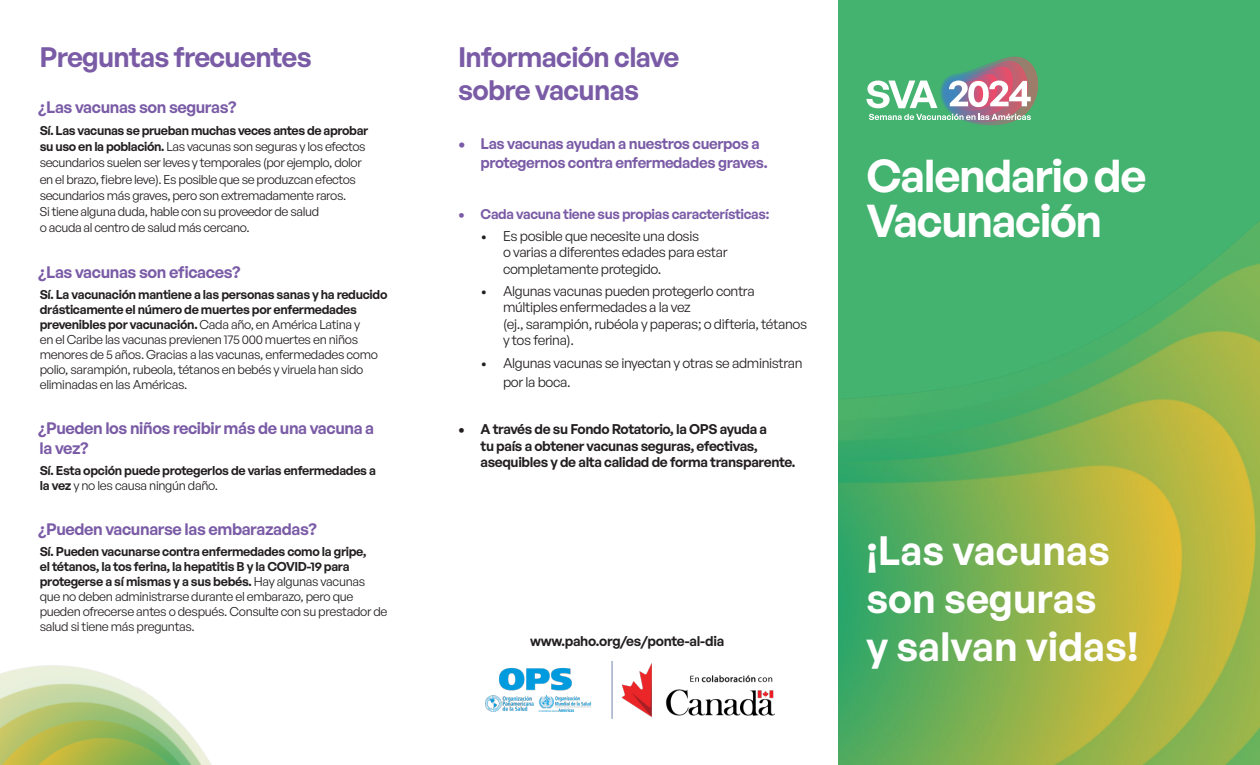
<style>
.page{position:relative;width:1260px;height:765px;background:#fff}
.page>*{position:absolute;margin:0;border:0;box-sizing:border-box;transform-origin:0 0}
.t1{font:600 45px/45px "General Sans";letter-spacing:-.03em;color:#fff}
.t2{font:600 40px/48px "General Sans";color:#fff}
.body_text{font:600 27.5px/33px "General Sans";letter-spacing:-.025em;color:#7a5ba6}
.body_text-2{font:600 16.25px/19.5px "General Sans";letter-spacing:-.025em;color:#7a5ba6}
.t3{font:600 15px/19.5px "General Sans";letter-spacing:-.025em;color:#7a5ba6}
.t4{font:13.75px/16.5px "General Sans";letter-spacing:-.025em;color:#231f20}
.list_of_diseases{font:600 13.75px/16.5px "General Sans";letter-spacing:-.025em;color:#231f20}
.t5{font:600 13.75px "General Sans";letter-spacing:-.025em;color:#7a5ba6}
.body_text-3{font:12.5px/15px "General Sans";letter-spacing:-.03em;color:#231f20}
.body_text-4{font:600 12.5px/15px "General Sans";letter-spacing:-.025em;color:#231f20}
.s1{font-weight:600}
.s2{font-weight:400}
</style>
<div class="page">
<div style="left:839px;top:0;width:421px;height:765px;background:#43b36f"></div>
<svg style="left:866px;top:56px;width:173px;height:70px"></svg>
<img style="left:839px;top:221px;width:421px;height:544px">
<img style="left:485px;top:661px;width:290px;height:58px">
<img style="left:0;top:665px;width:212px;height:100px">
<p class="body_text" style="left:40px;top:40px;width:274px">Preguntas frecuentes</p>
<p class="body_text-2" style="left:38px;top:97px;width:200px">¿Las vacunas son seguras?</p>
<p class="body_text-3" style="left:39px;top:122px;width:330px;line-height:16.2px"><span class="s1">Sí. Las vacunas se prueban muchas veces antes de aprobar su uso en la población.</span> Las vacunas son seguras y los efectos secundarios suelen ser leves y temporales (por ejemplo, dolor en el brazo, fiebre leve). Es posible que se produzcan efectos secundarios más graves, pero son extremadamente raros.<br>Si tiene alguna duda, hable con su proveedor de salud<br>o acuda al centro de salud más cercano.</p>
<p class="body_text-2" style="left:38px;top:262px;width:204px">¿Las vacunas son eficaces?</p>
<p class="body_text-3" style="left:40px;top:286px;width:349px"><span class="s1">Sí. La vacunación mantiene a las personas sanas y ha reducido drásticamente el número de muertes por enfermedades prevenibles por vacunación.</span> Cada año, en América Latina y<br>en el Caribe las vacunas previenen 175 000 muertes en niños menores de 5 años. Gracias a las vacunas, enfermedades como polio, sarampión, rubeola, tétanos en bebés y viruela han sido eliminadas en las Américas.</p>
<p class="body_text-2" style="left:38px;top:418px;width:338px">¿Pueden los niños recibir más de una vacuna a la vez?</p>
<p class="body_text-4" style="left:40px;top:462px;width:338px">Sí. Esta opción puede protegerlos de varias enfermedades a la vez <span class="s2">y no les causa ningún daño.</span></p>
<p class="body_text-2" style="left:38px;top:519px;width:280px">¿Pueden vacunarse las embarazadas?</p>
<p class="body_text-3" style="left:40px;top:544px;width:349px"><span class="s1">Sí. Pueden vacunarse contra enfermedades como la gripe,<br>el tétanos, la tos ferina, la hepatitis B y la COVID-19 para protegerse a sí mismas y a sus bebés.</span> Hay algunas vacunas que no deben administrarse durante el embarazo, pero que pueden ofrecerse antes o después. Consulte con su prestador de salud si tiene más preguntas.</p>
<p class="body_text" style="left:458px;top:40px;width:223px">Información clave sobre vacunas</p>
<p class="t3" style="left:481px;top:133px;width:289px;text-indent:-22px">• Las vacunas ayudan a nuestros cuerpos a protegernos contra enfermedades graves.</p>
<p class="t5" style="left:458px;top:205px;width:313px">• Cada vacuna tiene sus propias características:</p>
<p class="t4" style="left:503px;top:227px;width:226px;text-indent:-22px">• Es posible que necesite una dosis<br>o varias a diferentes edades para estar completamente protegido.</p>
<p class="t4" style="left:503px;top:282px;width:306px;text-indent:-22px">• Algunas vacunas pueden protegerlo contra múltiples enfermedades a la vez<br>(ej., sarampión, rubéola y paperas; o difteria, tétanos y tos ferina).</p>
<p class="t4" style="left:503px;top:352px;width:301px;line-height:19.5px;text-indent:-22px">• Algunas vacunas se inyectan y otras se administran por la boca.</p>
<p class="list_of_diseases" style="left:481px;top:421px;width:316px;text-indent:-22px">• A través de su Fondo Rotatorio, la OPS ayuda a<br>tu país a obtener vacunas seguras, efectivas, asequibles y de alta calidad de forma transparente.</p>
<p class="list_of_diseases" style="left:530px;top:632px;width:196px">www.paho.org/es/ponte-al-dia</p>
<p class="t1" style="left:866px;top:152px;width:282px">Calendario de<br>Vacunación</p>
<p class="t2" style="left:866px;top:525px;width:245px">¡Las vacunas son seguras</p>
<p class="t2" style="left:866px;top:621px;width:274px">y salvan vidas!</p>
</div>
